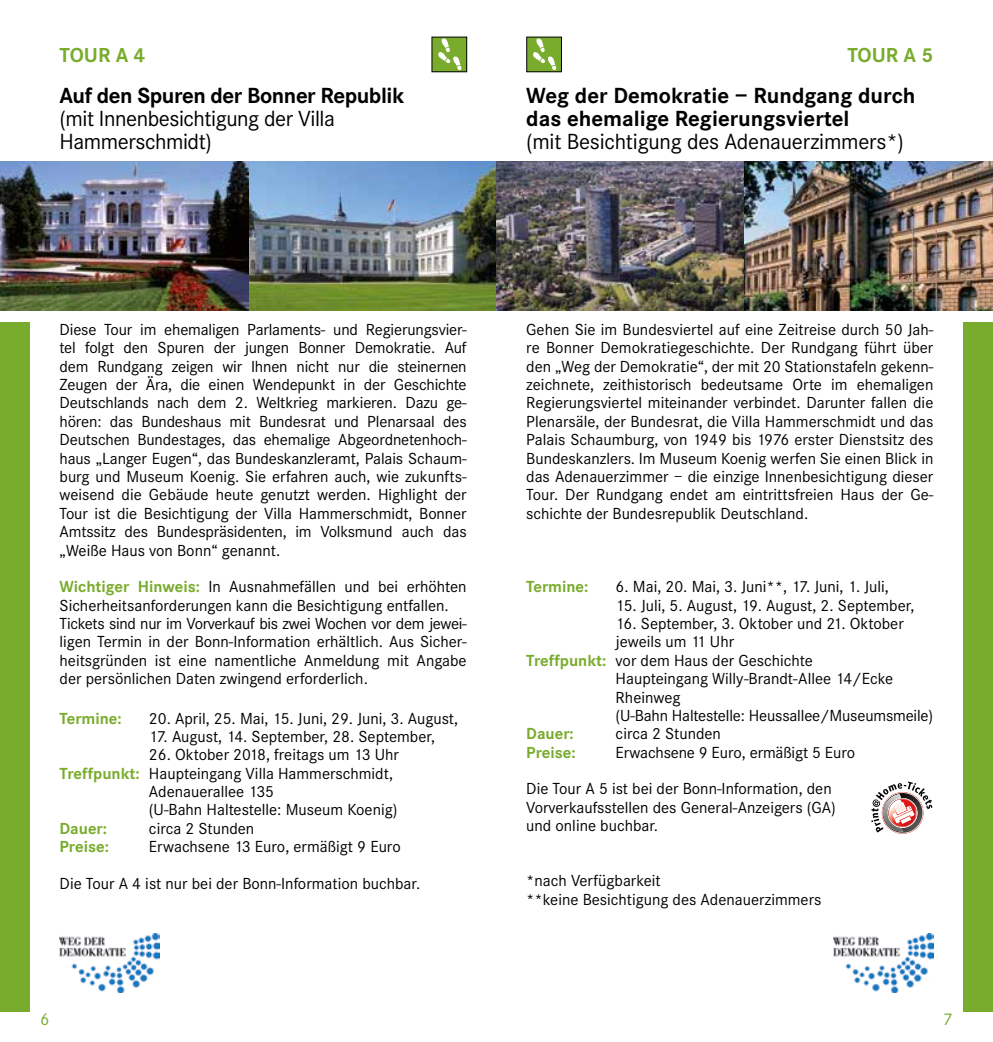
<style>
.page{position:relative;width:993px;height:1042px;background:#fff}
.page>*{position:absolute;margin:0;border:0;box-sizing:border-box;transform-origin:0 0}
.t1{font:22.75px/22.8px "Corporate S";letter-spacing:-.02em;color:#000}
.t2{font:700 22.75px/22.8px "Corporate S";color:#000}
.t3{font:700 22.75px "Corporate S";letter-spacing:-.02em;color:#000}
.t4{font:700 21px "Corporate S";color:#79ac2c}
.t5{font:17.5px "Corporate S";color:#79ac2c}
.t6{font:16.62px/18.4px "Corporate S";color:#000}
.t7{font:700 16.62px "Corporate S";color:#79ac2c}
.s1{font-weight:700;color:#79ac2c}
</style>
<div class="page">
<img style="left:248px;top:161px;width:744px;height:149px">
<div style="left:962px;top:322px;width:30px;height:690px;background:#79ac2c"></div>
<div style="left:0;top:322px;width:30px;height:690px;background:#79ac2c"></div>
<div style="left:432px;top:37px;width:34px;height:35px;background:#79ac2c"></div>
<svg style="left:438px;top:39px;width:24px;height:31px"></svg>
<div style="left:431px;top:37px;width:36px;height:35px;border:1px solid #000"></div>
<div style="left:526px;top:37px;width:35px;height:35px;background:#79ac2c"></div>
<svg style="left:533px;top:39px;width:23px;height:31px"></svg>
<div style="left:526px;top:37px;width:35px;height:35px;border:1px solid #000"></div>
<img style="left:0;top:161px;width:248px;height:149px">
<svg style="left:871px;top:781px;width:60px;height:53px"></svg>
<img style="left:60px;top:933px;width:99px;height:59px">
<img style="left:833px;top:933px;width:100px;height:59px">
<p class="t4" style="left:60px;top:43px;width:87px">TOUR A 4</p>
<h1 class="t3" style="left:60px;top:83px;width:346px">Auf den Spuren der Bonner Republik</h1>
<h1 class="t1" style="left:60px;top:108px;width:277px">(mit Innenbesichtigung der Villa<br>Hammerschmidt)</h1>
<p class="t4" style="left:847px;top:43px;width:87px">TOUR A 5</p>
<h1 class="t2" style="left:526px;top:85px;width:390px">Weg der Demokratie – Rundgang durch das ehemalige Regierungsviertel</h1>
<h1 class="t1" style="left:526px;top:130px;width:379px">(mit Besichtigung des Adenauerzimmers*)</h1>
<p class="t6" style="left:60px;top:320px;width:408px;text-align:justify">Diese Tour im ehemaligen Parlaments- und Regierungsvier&shy;tel folgt den Spuren der jungen Bonner Demokratie. Auf dem Rundgang zeigen wir Ihnen nicht nur die steinernen Zeugen der Ära, die einen Wendepunkt in der Geschichte Deutschlands nach dem 2. Weltkrieg markieren. Dazu ge&shy;hören: das Bundeshaus mit Bundesrat und Plenarsaal des Deutschen Bundestages, das ehemalige Abgeordnetenhoch&shy;haus „Langer Eugen“, das Bundeskanzleramt, Palais Schaum&shy;burg und Museum Koenig. Sie erfahren auch, wie zukunfts&shy;weisend die Gebäude heute genutzt werden. Highlight der Tour ist die Besichtigung der Villa Hammerschmidt, Bonner Amtssitz des Bundespräsidenten, im Volksmund auch das „Weiße Haus von Bonn“ genannt.</p>
<p class="t6" style="left:60px;top:578px;width:408px"><span class="s1">Wichtiger Hinweis:</span> In Ausnahmefällen und bei erhöhten Sicherheitsanforderungen kann die Besichtigung entfallen.<br>Tickets sind nur im Vorverkauf bis zwei Wochen vor dem jewei&shy;ligen Termin in der Bonn-Information erhältlich. Aus Sicher&shy;heitsgründen ist eine namentliche Anmeldung mit Angabe der persönlichen Daten zwingend erforderlich.</p>
<p class="t7" style="left:60px;top:708px;width:63px">Termine:</p>
<p class="t6" style="left:149px;top:709px;width:310px">20. April, 25. Mai, 15. Juni, 29. Juni, 3. August,</p>
<p class="t6" style="left:149px;top:727px;width:287px">17. August, 14. September, 28. September,</p>
<p class="t6" style="left:149px;top:746px;width:251px">26. Oktober 2018, freitags um 13 Uhr</p>
<p class="t6" style="left:60px;top:764px;width:335px"><span class="s1">Treffpunkt:</span> Haupteingang Villa Hammerschmidt,</p>
<p class="t6" style="left:149px;top:782px;width:127px">Adenauerallee 135</p>
<p class="t6" style="left:149px;top:801px;width:250px">(U-Bahn Haltestelle: Museum Koenig)</p>
<p class="t7" style="left:60px;top:819px;width:49px">Dauer:</p>
<p class="t6" style="left:149px;top:819px;width:107px">circa 2 Stunden</p>
<p class="t7" style="left:60px;top:837px;width:51px">Preise:</p>
<p class="t6" style="left:149px;top:837px;width:253px">Erwachsene 13 Euro, ermäßigt 9 Euro</p>
<p class="t6" style="left:60px;top:874px;width:362px">Die Tour A 4 ist nur bei der Bonn-Information buchbar.</p>
<p class="t6" style="left:526px;top:320px;width:408px;text-align:justify">Gehen Sie im Bundesviertel auf eine Zeitreise durch 50 Jah&shy;re Bonner Demokratiegeschichte. Der Rundgang führt über den „Weg der Demokratie“, der mit 20 Stationstafeln gekenn&shy;zeichnete, zeithistorisch bedeutsame Orte im ehemaligen Regierungsviertel miteinander verbindet. Darunter fallen die Plenarsäle, der Bundesrat, die Villa Hammerschmidt und das Palais Schaumburg, von 1949 bis 1976 erster Dienstsitz des Bundeskanzlers. Im Museum Koenig werfen Sie einen Blick in das Adenauerzimmer – die einzige Innenbesichtigung dieser Tour. Der Rundgang endet am eintrittsfreien Haus der Ge&shy;schichte der Bundesrepublik Deutschland.</p>
<p class="t7" style="left:526px;top:577px;width:63px">Termine:</p>
<p class="t6" style="left:615px;top:578px;width:274px">6. Mai, 20. Mai, 3. Juni**, 17. Juni, 1. Juli,</p>
<p class="t6" style="left:615px;top:596px;width:300px">15. Juli, 5. August, 19. August, 2. September,</p>
<p class="t6" style="left:615px;top:614px;width:289px">16. September, 3. Oktober und 21. Oktober</p>
<p class="t6" style="left:615px;top:633px;width:120px">jeweils um 11 Uhr</p>
<p class="t6" style="left:526px;top:651px;width:288px"><span class="s1">Treffpunkt:</span> vor dem Haus der Geschichte</p>
<p class="t6" style="left:615px;top:670px;width:279px">Haupteingang Willy-Brandt-Allee 14/Ecke</p>
<p class="t6" style="left:615px;top:688px;width:66px">Rheinweg</p>
<p class="t6" style="left:615px;top:706px;width:319px">(U-Bahn Haltestelle: Heussallee/Museumsmeile)</p>
<p class="t7" style="left:526px;top:724px;width:49px">Dauer:</p>
<p class="t6" style="left:615px;top:725px;width:107px">circa 2 Stunden</p>
<p class="t7" style="left:526px;top:742px;width:51px">Preise:</p>
<p class="t6" style="left:615px;top:743px;width:241px">Erwachsene 9 Euro, ermäßigt 5 Euro</p>
<p class="t6" style="left:526px;top:780px;width:311px">Die Tour A 5 ist bei der Bonn-Information, den<br>Vorverkaufsstellen des General-Anzeigers (GA) und online buchbar.</p>
<p class="t6" style="left:526px;top:872px;width:296px">*nach Verfügbarkeit<br>**keine Besichtigung des Adenauerzimmers</p>
<p class="t5" style="left:40px;top:1010px;width:11px">6</p>
<p class="t5" style="left:943px;top:1010px;width:11px">7</p>
</div>
